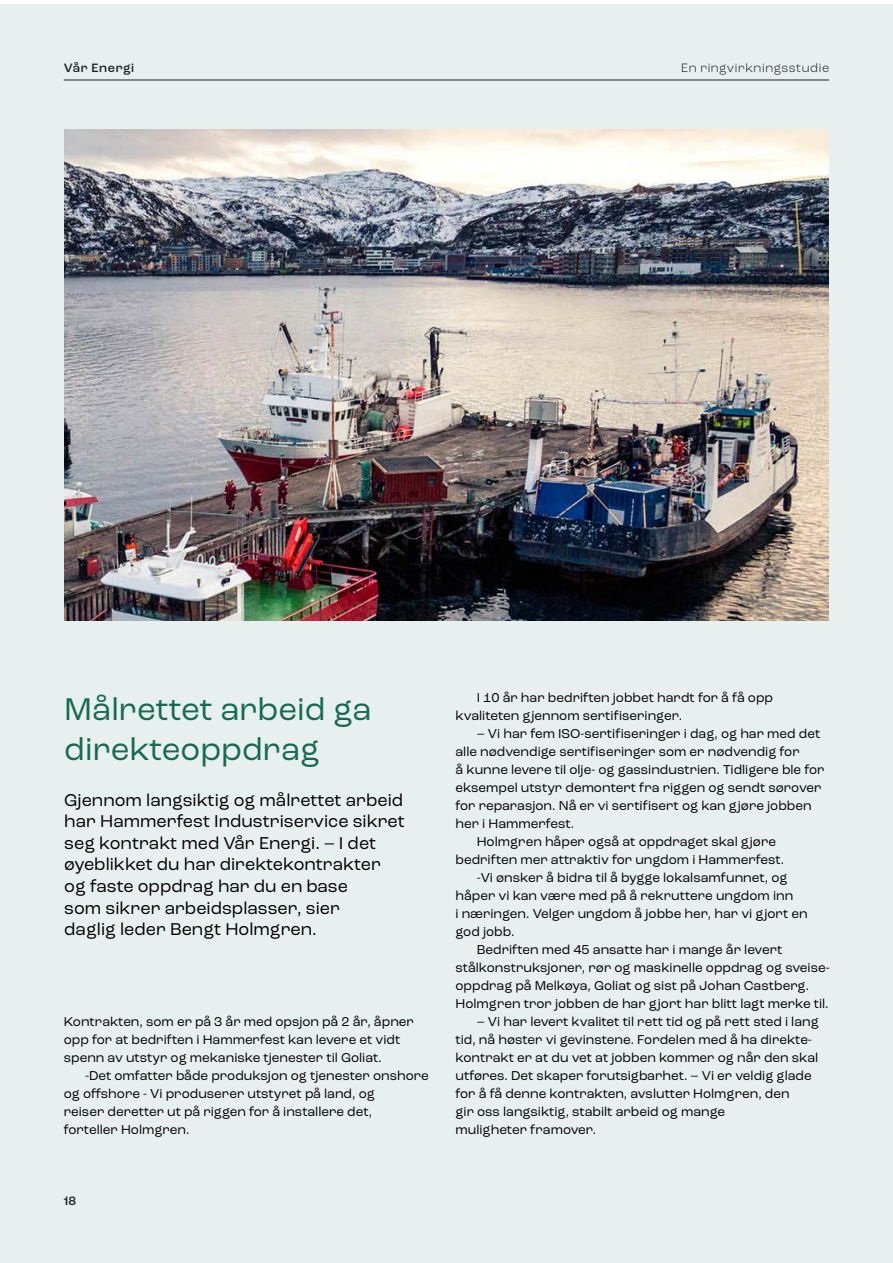
<style>
.page{position:relative;width:893px;height:1263px;background:#fff}
.page>*{position:absolute;margin:0;border:0;box-sizing:border-box;transform-origin:0 0}
.t1{font:33px/39.6px "Roc Grotesk";color:#166a52}
.t2{font:18px/21.6px "Roc Grotesk";color:#000}
.t3{font:13.5px/18px "Roc Grotesk";color:#000}
.t4{font:300 12.75px "Roc Grotesk";letter-spacing:.045em;color:#000}
.t5{font:500 12.75px "Roc Grotesk";letter-spacing:.045em;color:#000}
</style>
<div class="page">
<div style="left:0;top:4px;width:892px;height:1259px;background:#e8f0ef"></div>
<img style="left:64px;top:130px;width:765px;height:491px">
<p class="t5" style="left:64px;top:60px;width:72px">Vår Energi</p>
<p class="t4" style="left:681px;top:60px;width:149px">En ringvirkningsstudie</p>
<h1 class="t1" style="left:64px;top:689px;width:309px">Målrettet arbeid ga direkteoppdrag</h1>
<p class="t2" style="left:64px;top:789px;width:342px">Gjennom langsiktig og målrettet arbeid har Hammerfest Industriservice sikret seg kontrakt med Vår Energi. – I det øyeblikket du har direktekontrakter og faste oppdrag har du en base<br>som sikrer arbeidsplasser, sier<br>daglig leder Bengt Holmgren.</p>
<p class="t3" style="left:64px;top:1012px;width:352px">Kontrakten, som er på 3 år med opsjon på 2 år, åpner opp for at bedriften i Hammerfest kan levere et vidt spenn av utstyr og mekaniske tjenester til Goliat.</p>
<p class="t3" style="left:64px;top:1066px;width:367px;text-indent:21px">-Det omfatter både produksjon og tjenester onshore og offshore - Vi produserer utstyret på land, og<br>reiser deretter ut på riggen for å installere det, forteller Holmgren.</p>
<p class="t5" style="left:64px;top:1193px;width:14px">18</p>
<p class="t3" style="left:455px;top:689px;width:319px;text-indent:21px">I 10 år har bedriften jobbet hardt for å få opp kvaliteten gjennom sertifiseringer.</p>
<p class="t3" style="left:477px;top:725px;width:345px">– Vi har fem ISO-sertifiseringer i dag, og har med det</p>
<p class="t3" style="left:455px;top:743px;width:346px">alle nødvendige sertifiseringer som er nødvendig for</p>
<p class="t3" style="left:455px;top:761px;width:371px">å kunne levere til olje- og gassindustrien. Tidligere ble for</p>
<p class="t3" style="left:455px;top:779px;width:368px">eksempel utstyr demontert fra riggen og sendt sørover</p>
<p class="t3" style="left:455px;top:797px;width:358px">for reparasjon. Nå er vi sertifisert og kan gjøre jobben</p>
<p class="t3" style="left:455px;top:815px;width:120px">her i Hammerfest.</p>
<p class="t3" style="left:477px;top:833px;width:301px">Holmgren håper også at oppdraget skal gjøre</p>
<p class="t3" style="left:455px;top:851px;width:330px">bedriften mer attraktiv for ungdom i Hammerfest.</p>
<p class="t3" style="left:477px;top:869px;width:312px">-Vi ønsker å bidra til å bygge lokalsamfunnet, og</p>
<p class="t3" style="left:455px;top:887px;width:339px">håper vi kan være med på å rekruttere ungdom inn</p>
<p class="t3" style="left:455px;top:905px;width:354px">i næringen. Velger ungdom å jobbe her, har vi gjort en</p>
<p class="t3" style="left:455px;top:923px;width:61px">god jobb.</p>
<p class="t3" style="left:477px;top:941px;width:307px">Bedriften med 45 ansatte har i mange år levert</p>
<p class="t3" style="left:455px;top:958px;width:375px">stålkonstruksjoner, rør og maskinelle oppdrag og sveise-</p>
<p class="t3" style="left:455px;top:976px;width:355px">oppdrag på Melkøya, Goliat og sist på Johan Castberg.</p>
<p class="t3" style="left:455px;top:994px;width:375px">Holmgren tror jobben de har gjort har blitt lagt merke til.</p>
<p class="t3" style="left:455px;top:1012px;width:365px;text-indent:21px">– Vi har levert kvalitet til rett tid og på rett sted i lang tid, nå høster vi gevinstene. Fordelen med å ha direkte&shy;kontrakt er at du vet at jobben kommer og når den skal utføres. Det skaper forutsigbarhet. – Vi er veldig glade for å få denne kontrakten, avslutter Holmgren, den<br>gir oss langsiktig, stabilt arbeid og mange<br>muligheter framover.</p>
</div>
